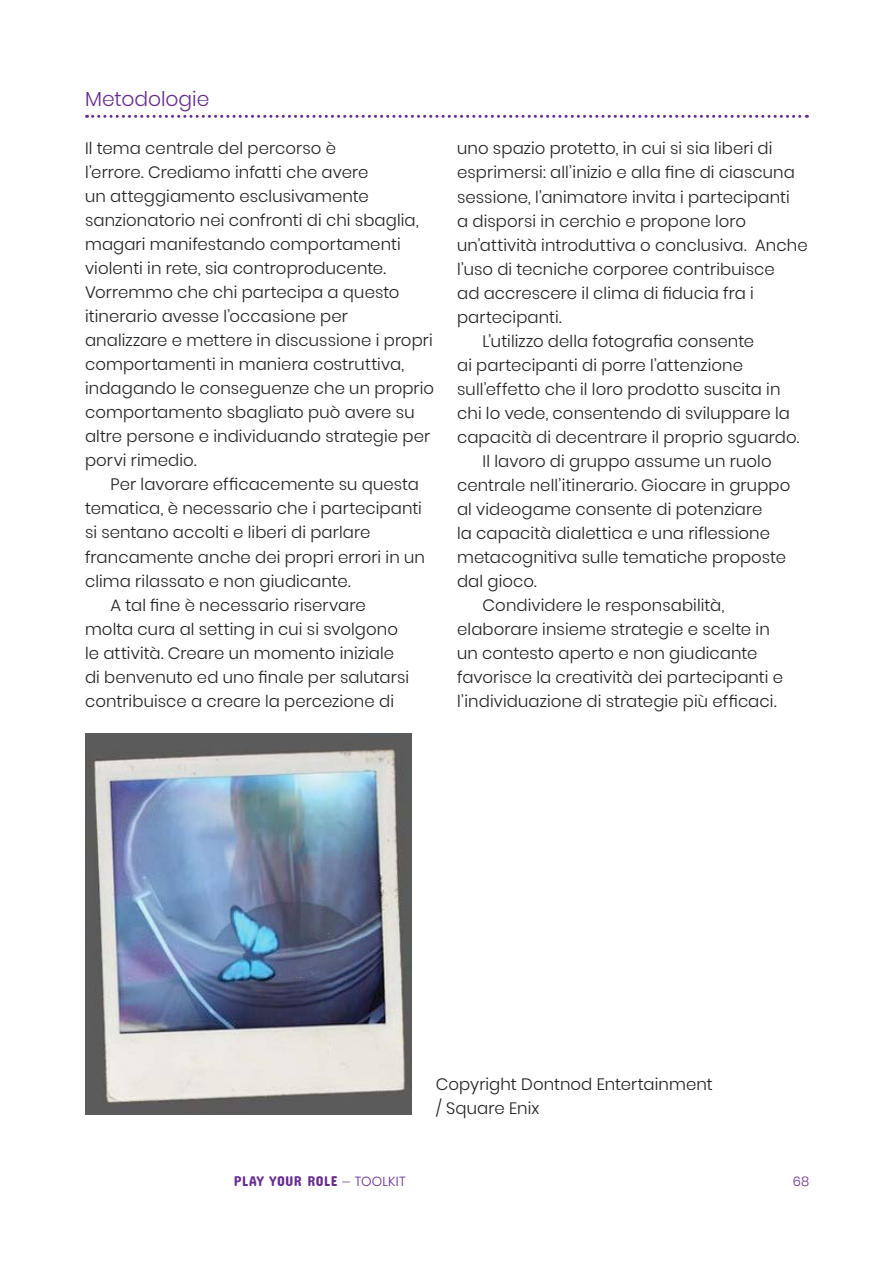
<style>
.page{position:relative;width:893px;height:1263px;background:#fff}
.page>*{position:absolute;margin:0;border:0;box-sizing:border-box;transform-origin:0 0}
.t1{font:300 20.25px "Poppins";color:#662c90}
.t2{font:300 16.5px/24px "Poppins";letter-spacing:.005em;color:#231f20}
.t3{font:14.25px "Concert One";letter-spacing:.02em;color:#662c90}
.t4{font:300 13.2px "Poppins";color:#662c90}
.s1{font-family:"HK Grotesk";font-size:13.2px}
.s2{font-family:"Poppins";font-weight:300;font-size:13.2px}
</style>
<div class="page">
<svg style="left:87px;top:115px;width:720px;height:3px"></svg>
<img style="left:85px;top:733px;width:326px;height:381px">
<p class="t1" style="left:85px;top:87px;width:126px">Metodologie</p>
<p class="t2" style="left:85px;top:137px;width:351px">Il tema centrale del percorso è<br>l’errore. Crediamo infatti che avere<br>un atteggiamento esclusivamente sanzionatorio nei confronti di chi sbaglia, magari manifestando comportamenti violenti in rete, sia controproducente.<br>Vorremmo che chi partecipa a questo itinerario avesse l’occasione per analizzare e mettere in discussione i propri comportamenti in maniera costruttiva, indagando le conseguenze che un proprio comportamento sbagliato può avere su altre persone e individuando strategie per porvi rimedio.</p>
<p class="t2" style="left:111px;top:473px;width:310px">Per lavorare efficacemente su questa</p>
<p class="t2" style="left:85px;top:497px;width:338px">tematica, è necessario che i partecipanti</p>
<p class="t2" style="left:85px;top:521px;width:287px">si sentano accolti e liberi di parlare</p>
<p class="t2" style="left:85px;top:545px;width:341px">francamente anche dei propri errori in un</p>
<p class="t2" style="left:85px;top:569px;width:267px">clima rilassato e non giudicante.</p>
<p class="t2" style="left:111px;top:593px;width:257px">A tal fine è necessario riservare</p>
<p class="t2" style="left:85px;top:617px;width:315px">molta cura al setting in cui si svolgono</p>
<p class="t2" style="left:85px;top:641px;width:311px">le attività. Creare un momento iniziale</p>
<p class="t2" style="left:85px;top:665px;width:326px">di benvenuto ed uno finale per salutarsi</p>
<p class="t2" style="left:85px;top:689px;width:310px">contribuisce a creare la percezione di</p>
<p class="t2" style="left:457px;top:137px;width:317px">uno spazio protetto, in cui si sia liberi di</p>
<p class="t2" style="left:457px;top:161px;width:339px">esprimersi: all’inizio e alla fine di ciascuna</p>
<p class="t2" style="left:457px;top:185px;width:334px">sessione, l’animatore invita i partecipanti</p>
<p class="t2" style="left:457px;top:209px;width:291px">a disporsi in cerchio e propone loro</p>
<p class="t2" style="left:457px;top:233px;width:352px">un’attività introduttiva o conclusiva. Anche</p>
<p class="t2" style="left:457px;top:257px;width:319px">l’uso di tecniche corporee contribuisce</p>
<p class="t2" style="left:457px;top:281px;width:298px">ad accrescere il clima di fiducia fra i</p>
<p class="t2" style="left:457px;top:305px;width:106px">partecipanti.</p>
<p class="t2" style="left:483px;top:329px;width:273px">L’utilizzo della fotografia consente</p>
<p class="t2" style="left:457px;top:353px;width:287px">ai partecipanti di porre l’attenzione</p>
<p class="t2" style="left:457px;top:377px;width:325px">sull’effetto che il loro prodotto suscita in</p>
<p class="t2" style="left:457px;top:401px;width:334px">chi lo vede, consentendo di sviluppare la</p>
<p class="t2" style="left:457px;top:425px;width:344px">capacità di decentrare il proprio sguardo.</p>
<p class="t2" style="left:483px;top:449px;width:291px">Il lavoro di gruppo assume un ruolo</p>
<p class="t2" style="left:457px;top:473px;width:335px">centrale nell’itinerario. Giocare in gruppo</p>
<p class="t2" style="left:457px;top:497px;width:307px">al videogame consente di potenziare</p>
<p class="t2" style="left:457px;top:521px;width:314px">la capacità dialettica e una riflessione</p>
<p class="t2" style="left:457px;top:545px;width:331px">metacognitiva sulle tematiche proposte</p>
<p class="t2" style="left:457px;top:569px;width:81px">dal gioco.</p>
<p class="t2" style="left:483px;top:593px;width:243px">Condividere le responsabilità,</p>
<p class="t2" style="left:457px;top:617px;width:314px">elaborare insieme strategie e scelte in</p>
<p class="t2" style="left:457px;top:641px;width:302px">un contesto aperto e non giudicante</p>
<p class="t2" style="left:457px;top:665px;width:328px">favorisce la creatività dei partecipanti e</p>
<p class="t2" style="left:457px;top:689px;width:321px">l’individuazione di strategie più efficaci.</p>
<p class="t2" style="left:436px;top:1073px;width:279px">Copyright Dontnod Entertainment / Square Enix</p>
<p class="t3" style="left:234px;top:1173px;width:173px">PLAY YOUR ROLE <span class="s1">―</span> <span class="s2">TOOLKIT</span></p>
<p class="t4" style="left:793px;top:1174px;width:18px">68</p>
</div>
